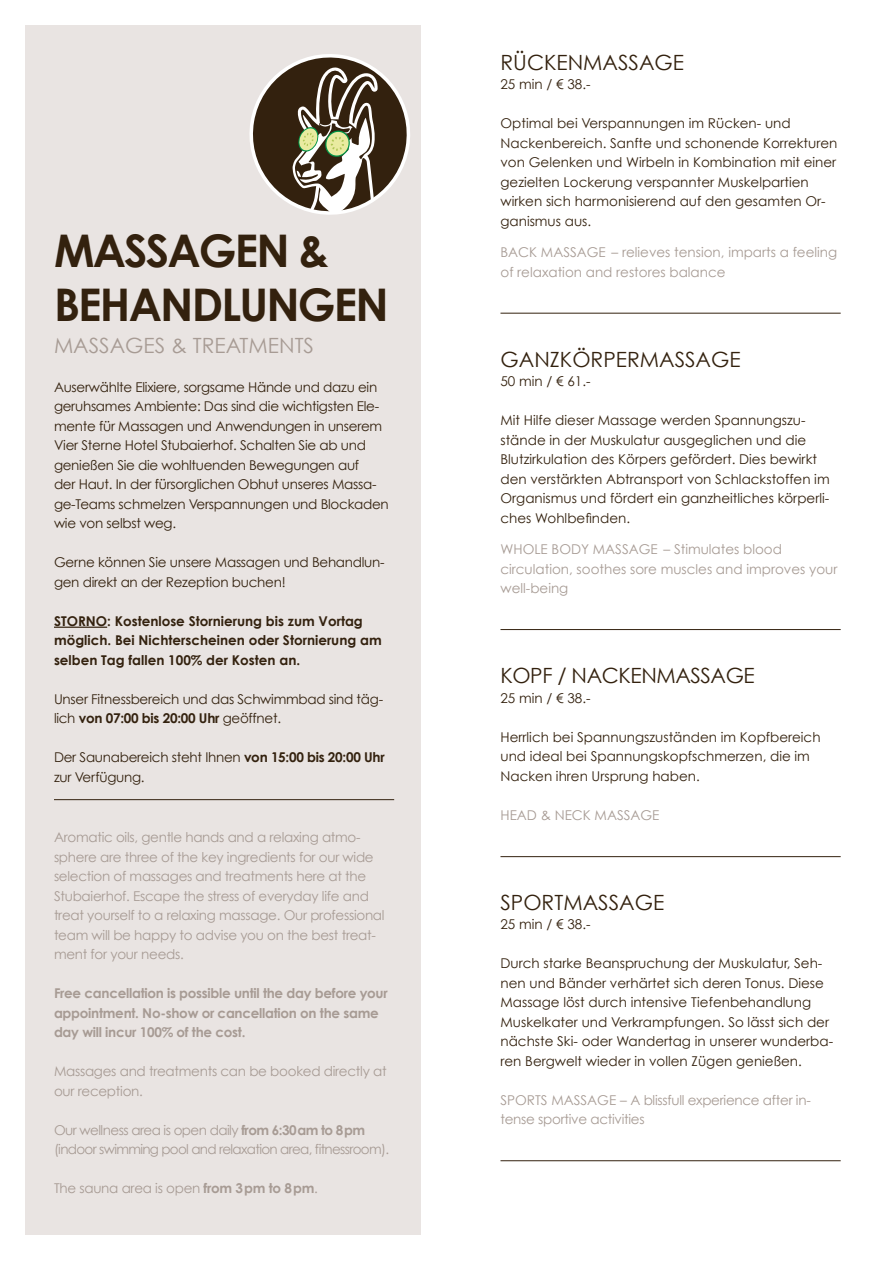
<style>
.page{position:relative;width:893px;height:1263px;background:#fff}
.page>*{position:absolute;margin:0;border:0;box-sizing:border-box;transform-origin:0 0}
.t1{font:700 45px/54px "Century Gothic";letter-spacing:-.04em;color:#33210e}
.t2{font:21px "Century Gothic";color:#33210e}
.t3{font:21px "Century Gothic";color:#a79b94}
.t4{font:21px "Century Gothic";letter-spacing:-.02em;color:#33210e}
.t5{font:13.5px/19.5px "Century Gothic";color:#33210e}
.t6{font:13.5px/19.5px "Century Gothic";letter-spacing:-.02em;color:#33210e}
.t7{font:13.5px/19.5px "Century Gothic";letter-spacing:-.02em;color:#a79b94}
.t8{font:13.5px/19.5px "Century Gothic";color:#a79b94}
.t9{font:700 13.5px/19.5px "Century Gothic";letter-spacing:-.02em;color:#a79b94}
.t10{font:700 13.5px/19.5px "Century Gothic";color:#33210e}
.t11{font:13.5px/19.5px "Century Gothic";letter-spacing:-.05em;color:#a79b94}
.s1{font-weight:700}
</style>
<div class="page">
<div style="left:26px;top:26px;width:395px;height:1209px;background:#e9e4e2"></div>
<hr style="left:500px;top:313px;width:341px;height:1px;background:#33210e">
<hr style="left:54px;top:627px;width:53px;height:1px;background:#33210e">
<svg style="left:249px;top:54px;width:161px;height:161px"></svg>
<hr style="left:54px;top:799px;width:340px;height:1px;background:#33210e">
<hr style="left:500px;top:629px;width:341px;height:1px;background:#33210e">
<hr style="left:500px;top:856px;width:341px;height:1px;background:#33210e">
<hr style="left:500px;top:1160px;width:341px;height:1px;background:#33210e">
<h1 class="t1" style="left:54px;top:223px;width:336px">MASSAGEN &amp;<br>BEHANDLUNGEN</h1>
<h2 class="t3" style="left:54px;top:333px;width:262px">MASSAGES &amp; TREATMENTS</h2>
<p class="t6" style="left:54px;top:377px;width:336px">Auserwählte Elixiere, sorgsame Hände und dazu ein geruhsames Ambiente: Das sind die wichtigsten Ele&shy;mente für Massagen und Anwendungen in unserem Vier Sterne Hotel Stubaierhof. Schalten Sie ab und genießen Sie die wohltuenden Bewegungen auf<br>der Haut. In der fürsorglichen Obhut unseres Massa&shy;ge-Teams schmelzen Verspannungen und Blockaden wie von selbst weg.</p>
<p class="t6" style="left:54px;top:553px;width:332px">Gerne können Sie unsere Massagen und Behandlun&shy;gen direkt an der Rezeption buchen!</p>
<p class="t10" style="left:54px;top:611px;width:329px">STORNO: Kostenlose Stornierung bis zum Vortag möglich. Bei Nichterscheinen oder Stornierung am selben Tag fallen 100% der Kosten an.</p>
<p class="t6" style="left:54px;top:689px;width:331px">Unser Fitnessbereich und das Schwimmbad sind täg&shy;lich <span class="s1">von 07:00 bis 20:00 Uhr</span> geöffnet.</p>
<p class="t6" style="left:54px;top:748px;width:332px">Der Saunabereich steht Ihnen <span class="s1">von 15:00 bis 20:00 Uhr </span>zur Verfügung.</p>
<p class="t7" style="left:54px;top:827px;width:332px">Aromatic oils, gentle hands and a relaxing atmo&shy;sphere are three of the key ingredients for our wide selection of massages and treatments here at the Stubaierhof. Escape the stress of everyday life and treat yourself to a relaxing massage. Our professional team will be happy to advise you on the best treat&shy;ment for your needs.</p>
<p class="t9" style="left:54px;top:983px;width:335px">Free cancellation is possible until the day before your appointment. No-show or cancellation on the same day will incur 100% of the cost.</p>
<p class="t7" style="left:54px;top:1061px;width:334px">Massages and treatments can be booked directly at our reception.</p>
<p class="t11" style="left:54px;top:1120px;width:337px">Our wellness area is open daily <span class="s1">from 6:30am to 8pm </span>(indoor swimming pool and relaxation area, fitnessroom).</p>
<p class="t7" style="left:54px;top:1178px;width:265px">The sauna area is open <span class="s1">from 3pm to 8pm</span>.</p>
<h2 class="t2" style="left:500px;top:49px;width:185px">RÜCKENMASSAGE</h2>
<p class="t5" style="left:500px;top:74px;width:92px">25 min / € 38.-</p>
<p class="t5" style="left:500px;top:113px;width:338px">Optimal bei Verspannungen im Rücken- und Nackenbereich. Sanfte und schonende Korrekturen von Gelenken und Wirbeln in Kombination mit einer gezielten Lockerung verspannter Muskelpartien wirken sich harmonisierend auf den gesamten Or&shy;ganismus aus.</p>
<p class="t8" style="left:500px;top:242px;width:338px">BACK MASSAGE – relieves tension, imparts a feeling of relaxation and restores balance</p>
<h2 class="t2" style="left:500px;top:346px;width:242px">GANZKÖRPERMASSAGE</h2>
<p class="t5" style="left:500px;top:371px;width:92px">50 min / € 61.-</p>
<p class="t5" style="left:500px;top:410px;width:331px">Mit Hilfe dieser Massage werden Spannungszu&shy;stände in der Muskulatur ausgeglichen und die Blutzirkulation des Körpers gefördert. Dies bewirkt den verstärkten Abtransport von Schlackstoffen im Organismus und fördert ein ganzheitliches körperli&shy;ches Wohlbefinden.</p>
<p class="t8" style="left:500px;top:539px;width:338px">WHOLE BODY MASSAGE – Stimulates blood circulation, soothes sore muscles and improves your well-being</p>
<h2 class="t4" style="left:500px;top:663px;width:256px">KOPF / NACKENMASSAGE</h2>
<p class="t5" style="left:500px;top:688px;width:92px">25 min / € 38.-</p>
<p class="t5" style="left:500px;top:727px;width:322px">Herrlich bei Spannungszuständen im Kopfbereich und ideal bei Spannungskopfschmerzen, die im<br>Nacken ihren Ursprung haben.</p>
<p class="t8" style="left:500px;top:805px;width:160px">HEAD &amp; NECK MASSAGE</p>
<h2 class="t2" style="left:500px;top:889px;width:165px">SPORTMASSAGE</h2>
<p class="t5" style="left:500px;top:914px;width:92px">25 min / € 38.-</p>
<p class="t5" style="left:500px;top:953px;width:334px">Durch starke Beanspruchung der Muskulatur, Seh&shy;nen und Bänder verhärtet sich deren Tonus. Diese Massage löst durch intensive Tiefenbehandlung Muskelkater und Verkrampfungen. So lässt sich der nächste Ski- oder Wandertag in unserer wunderba&shy;ren Bergwelt wieder in vollen Zügen genießen.</p>
<p class="t7" style="left:500px;top:1090px;width:312px">SPORTS MASSAGE – A blissfull experience after in&shy;tense sportive activities</p>
</div>
